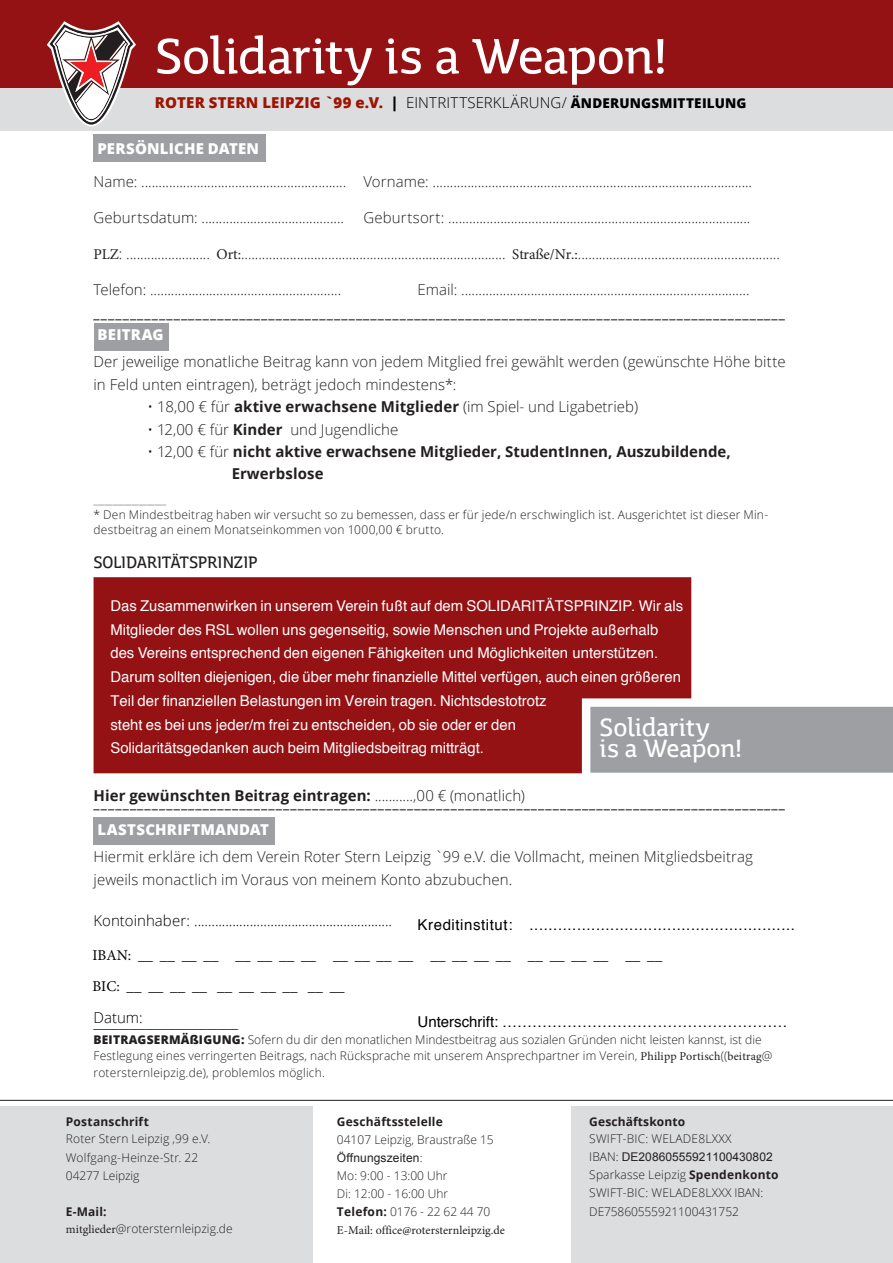
<style>
.page{position:relative;width:893px;height:1263px;background:#fff}
.page>*{position:absolute;margin:0;border:0;box-sizing:border-box;transform-origin:0 0}
.t1{font:54px "Berliner";letter-spacing:-.01em;color:#fff}
.t2{font:27px/21px "Berliner";letter-spacing:-.005em;color:#fff}
.t3{font:18px "Berliner";letter-spacing:-.02em;color:#231f20}
.t4{font:300 15px/22.5px "Open Sans";letter-spacing:.005em;color:#231f20}
.t5{font:700 15px/22px "Open Sans";color:#231f20}
.t6{font:300 15px "Open Sans";letter-spacing:.005em;color:#000}
.t7{font:15px/31.3px "Minion Pro";color:#000}
.t8{font:15px "Helvetica";letter-spacing:.04em;color:#000}
.t9{font:800 15px "Open Sans";letter-spacing:.02em;color:#a01300}
.t10{font:800 15px "Open Sans";letter-spacing:.015em;color:#fff}
.t11{font:15px "Helvetica";color:#000}
.t12{font:14.85px/23.7px "Helvetica";color:#fff}
.t13{font:300 12px/18.1px "Open Sans";letter-spacing:.01em;color:#231f20}
.t14{font:700 12px "Open Sans";letter-spacing:.02em;color:#231f20}
.t15{font:12px "Arial";letter-spacing:.005em;color:#231f20}
.t16{font:12px "Minion Pro";color:#231f20}
.t17{font:300 9px "Open Sans";color:#231f20}
.s1{color:#000}
.s2{font-weight:300;color:#000}
.s3{font-size:13.5px;color:#000}
.s4{font-family:"Minion Pro";font-weight:400}
.s5{font-weight:700}
.s6{font-weight:300}
.s7{font-weight:400}
.s8{font-weight:800}
.s9{font-family:"Open Sans";font-weight:300}
</style>
<div class="page">
<div style="left:93px;top:818px;width:181px;height:27px;background:#9d9fa2"></div>
<div style="left:95px;top:323px;width:74px;height:28px;background:#9d9fa2"></div>
<div style="left:94px;top:134px;width:172px;height:28px;background:#9d9fa2"></div>
<div style="left:0;top:26px;width:893px;height:105px;background:#dcdddf"></div>
<div style="left:571px;top:1106px;width:322px;height:157px;background:#dcdddf"></div>
<div style="left:0;top:1106px;width:313px;height:157px;background:#dcdddf"></div>
<hr style="left:0;top:1100px;width:893px;height:1px;background:#231f20">
<div style="left:0;top:0;width:893px;height:87px;background:#941114"></div>
<svg style="left:43px;top:21px;width:97px;height:106px"></svg>
<div style="left:94px;top:577px;width:597px;height:196px;background:#941114"></div>
<div style="left:590px;top:707px;width:303px;height:66px;background:#9d9fa2"></div>
<h1 class="t1" style="left:155px;top:27px;width:514px">Solidarity is a Weapon!</h1>
<p class="t9" style="left:155px;top:92px;width:593px">ROTER STERN LEIPZIG `99 e.V. <span class="s1">|</span> <span class="s2">EINTRITTSERKLÄRUNG/</span> <span class="s3">ÄNDERUNGSMITTEILUNG</span></p>
<p class="t10" style="left:97px;top:137px;width:163px">PERSÖNLICHE DATEN</p>
<p class="t4" style="left:94px;top:170px;width:660px">Name: ........................................................... Vorname: ............................................................................................</p>
<p class="t4" style="left:94px;top:206px;width:252px">Geburtsdatum: .........................................</p>
<p class="t4" style="left:364px;top:206px;width:388px">Geburtsort: .......................................................................................</p>
<p class="t4" style="left:94px;top:242px;width:688px"><span class="s4">PLZ</span>: ........................ <span class="s4">Ort:</span>............................................................................ <span class="s4">Straße/Nr.:</span>..........................................................</p>
<p class="t4" style="left:94px;top:278px;width:249px">Telefon: .......................................................</p>
<p class="t4" style="left:418px;top:278px;width:333px">Email: ...................................................................................</p>
<p class="t5" style="left:94px;top:301px;width:693px">_______________________________________________________________________________________________</p>
<p class="t10" style="left:97px;top:323px;width:68px">BEITRAG</p>
<p class="t4" style="left:94px;top:350px;width:694px">Der jeweilige monatliche Beitrag kann von jedem Mitglied frei gewählt werden (gewünschte Höhe bitte in Feld unten eintragen), beträgt jedoch mindestens*:</p>
<p class="t4" style="left:148px;top:395px;width:492px">• 18,00 € für <span class="s5">aktive erwachsene Mitglieder</span> (im Spiel- und Ligabetrieb)</p>
<p class="t4" style="left:148px;top:418px;width:252px">• 12,00 € für <span class="s5">Kinder</span> und Jugendliche</p>
<p class="t5" style="left:232px;top:440px;width:500px;text-indent:-84px"><span class="s6">• 12,00 € für</span> nicht aktive erwachsene Mitglieder, StudentInnen, Auszubildende,<br>Erwerbslose</p>
<p class="t17" style="left:94px;top:494px;width:74px">___________________</p>
<p class="t13" style="left:94px;top:507px;width:676px;line-height:15px">* Den Mindestbeitrag haben wir versucht so zu bemessen, dass er für jede/n erschwinglich ist. Ausgerichtet ist dieser Min&shy;destbeitrag an einem Monatseinkommen von 1000,00 € brutto.</p>
<p class="t3" style="left:94px;top:552px;width:165px">SOLIDARITÄTSPRINZIP</p>
<p class="t12" style="left:110px;top:595px;width:574px">Das Zusammenwirken in unserem Verein fußt auf dem SOLIDARITÄTSPRINZIP. Wir als Mitglieder des RSL wollen uns gegenseitig, sowie Menschen und Projekte außerhalb des Vereins entsprechend den eigenen Fähigkeiten und Möglichkeiten unterstützen.<br>Darum sollten diejenigen, die über mehr finanzielle Mittel verfügen, auch einen größeren Teil der finanziellen Belastungen im Verein tragen. Nichtsdestotrotz<br>steht es bei uns jeder/m frei zu entscheiden, ob sie oder er den<br>Solidaritätsgedanken auch beim Mitgliedsbeitrag mitträgt.</p>
<h2 class="t2" style="left:600px;top:716px;width:144px">Solidarity<br>is a Weapon!</h2>
<p class="t5" style="left:94px;top:784px;width:433px">Hier gewünschten Beitrag eintragen: <span class="s6">...........,00 € (monatlich)</span></p>
<p class="t5" style="left:94px;top:791px;width:693px">_______________________________________________________________________________________________</p>
<p class="t10" style="left:97px;top:818px;width:173px">LASTSCHRIFTMANDAT</p>
<p class="t4" style="left:94px;top:845px;width:661px">Hiermit erkläre ich dem Verein Roter Stern Leipzig `99 e.V. die Vollmacht, meinen Mitgliedsbeitrag jeweils monactlich im Voraus von meinem Konto abzubuchen.</p>
<p class="t6" style="left:94px;top:910px;width:300px">Kontoinhaber: .........................................................</p>
<p class="t8" style="left:418px;top:918px;width:379px">Kreditinstitut: ........................................................</p>
<p class="t7" style="left:92px;top:939px;width:571px">IBAN: __ __ __ __ __ __ __ __ __ __ __ __ __ __ __ __ __ __ __ __ __ __<br>BIC: __ __ __ __ __ __ __ __ __ __</p>
<p class="t6" style="left:94px;top:1007px;width:51px">Datum:</p>
<p class="t11" style="left:418px;top:1016px;width:371px">Unterschrift: …………………………………………………</p>
<p class="t13" style="left:94px;top:1015px;width:680px;line-height:16.5px"><span class="s7">____________________________<br></span><span class="s8">BEITRAGSERMÄßIGUNG:</span> Sofern du dir den monatlichen Mindestbeitrag aus sozialen Gründen nicht leisten kannst, ist die Festlegung eines verringerten Beitrags, nach Rücksprache mit unserem Ansprechpartner im Verein, <span class="s4">Philipp Portisch</span>((<span class="s4">beitrag</span>@ rotersternleipzig.de), problemlos möglich.</p>
<p class="t14" style="left:66px;top:1113px;width:85px">Postanschrift</p>
<p class="t13" style="left:66px;top:1129px;width:146px">Roter Stern Leipzig ‚99 e.V.<br>Wolfgang-Heinze-Str. 22<br>04277 Leipzig</p>
<p class="t13" style="left:66px;top:1202px;width:168px;line-height:17.5px"><span class="s5">E-Mail: </span><span class="s4">mitglieder</span>@rotersternleipzig.de</p>
<p class="t14" style="left:337px;top:1113px;width:107px">Geschäftsstelelle</p>
<p class="t13" style="left:337px;top:1130px;width:158px">04107 Leipzig, Braustraße 15</p>
<p class="t15" style="left:337px;top:1150px;width:87px">Öffnungszeiten<span class="s9">:</span></p>
<p class="t13" style="left:337px;top:1166px;width:155px">Mo: 9:00 - 13:00 Uhr<br>Di: 12:00 - 16:00 Uhr<br><span class="s5">Telefon:</span> 0176 - 22 62 44 70</p>
<p class="t16" style="left:337px;top:1222px;width:170px">E-Mail: office@rotersternleipzig.de</p>
<p class="t14" style="left:589px;top:1113px;width:97px">Geschäftskonto</p>
<p class="t13" style="left:589px;top:1129px;width:144px">SWIFT-BIC: WELADE8LXXX</p>
<p class="t15" style="left:589px;top:1149px;width:185px"><span class="s9">IBAN:</span> DE20860555921100430802</p>
<p class="t13" style="left:589px;top:1165px;width:191px">Sparkasse Leipzig <span class="s5">Spendenkonto<br></span>SWIFT-BIC: WELADE8LXXX IBAN:<br>DE75860555921100431752</p>
</div>
